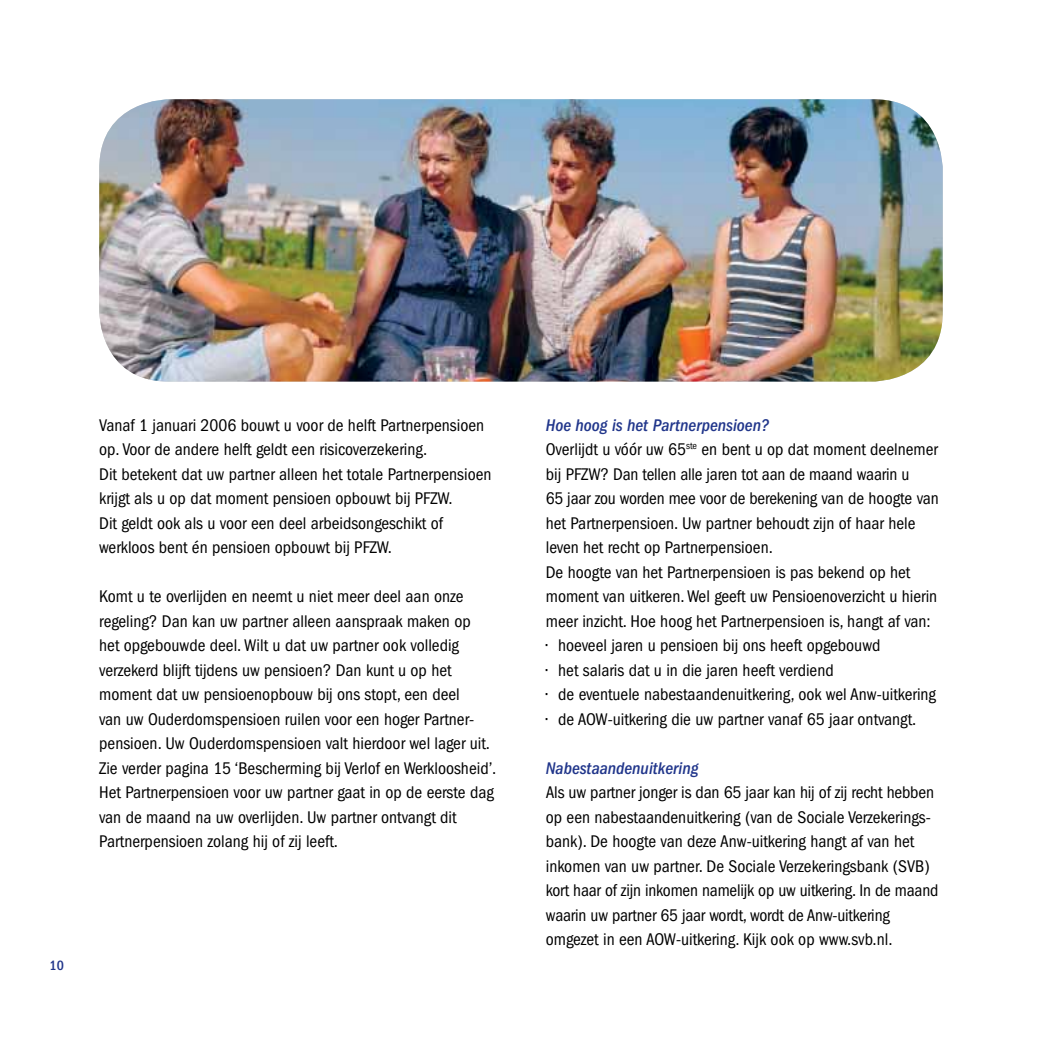
<style>
.page{position:relative;width:1042px;height:1042px;background:#fff}
.page>*{position:absolute;margin:0;border:0;box-sizing:border-box;transform-origin:0 0}
.t1{font:condensed 17.5px/24.5px "ITC Franklin Gothic Std";color:#000}
.t2{font:italic 500 condensed 17.5px "ITC Franklin Gothic Std";color:#21368b}
.t3{font:500 condensed 14px "ITC Franklin Gothic Std";color:#21368b}
.s1{font-weight:500;font-style:italic;color:#21368b}
</style>
<div class="page">
<img style="left:99px;top:99px;width:844px;height:283px">
<p class="t1" style="left:99px;top:413px;width:394px">Vanaf 1 januari 2006 bouwt u voor de helft Partnerpensioen op. Voor de andere helft geldt een risicoverzekering.<br>Dit betekent dat uw partner alleen het totale Partnerpensioen krijgt als u op dat moment pensioen opbouwt bij PFZW.<br>Dit geldt ook als u voor een deel arbeidsongeschikt of werkloos bent én pensioen opbouwt bij PFZW.</p>
<p class="t1" style="left:99px;top:584px;width:399px">Komt u te overlijden en neemt u niet meer deel aan onze regeling? Dan kan uw partner alleen aanspraak maken op<br>het opgebouwde deel. Wilt u dat uw partner ook volledig verzekerd blijft tijdens uw pensioen? Dan kunt u op het moment dat uw pensioenopbouw bij ons stopt, een deel<br>van uw Ouderdomspensioen ruilen voor een hoger Partner&shy;pensioen. Uw Ouderdomspensioen valt hierdoor wel lager uit.<br>Zie verder pagina 15 ‘Bescherming bij Verlof en Werkloosheid’.<br>Het Partnerpensioen voor uw partner gaat in op de eerste dag van de maand na uw overlijden. Uw partner ontvangt dit Partnerpensioen zolang hij of zij leeft.</p>
<p class="t3" style="left:50px;top:957px;width:16px">10</p>
<p class="t1" style="left:546px;top:413px;width:395px"><span class="s1">Hoe hoog is het Partnerpensioen?<br></span>Overlijdt u vóór uw 65<sup>ste</sup> en bent u op dat moment deelnemer bij PFZW? Dan tellen alle jaren tot aan de maand waarin u<br>65 jaar zou worden mee voor de berekening van de hoogte van het Partnerpensioen. Uw partner behoudt zijn of haar hele leven het recht op Partnerpensioen.<br>De hoogte van het Partnerpensioen is pas bekend op het moment van uitkeren. Wel geeft uw Pensioenoverzicht u hierin meer inzicht. Hoe hoog het Partnerpensioen is, hangt af van:</p>
<p class="t1" style="left:546px;top:633px;width:336px">• hoeveel jaren u pensioen bij ons heeft opgebouwd</p>
<p class="t1" style="left:546px;top:658px;width:289px">• het salaris dat u in die jaren heeft verdiend</p>
<p class="t1" style="left:546px;top:682px;width:392px">• de eventuele nabestaandenuitkering, ook wel Anw-uitkering</p>
<p class="t1" style="left:546px;top:707px;width:372px">• de AOW-uitkering die uw partner vanaf 65 jaar ontvangt.</p>
<p class="t2" style="left:546px;top:758px;width:154px">Nabestaandenuitkering</p>
<p class="t1" style="left:546px;top:780px;width:394px">Als uw partner jonger is dan 65 jaar kan hij of zij recht hebben op een nabestaandenuitkering (van de Sociale Verzekerings&shy;bank). De hoogte van deze Anw-uitkering hangt af van het inkomen van uw partner. De Sociale Verzekeringsbank (SVB) kort haar of zijn inkomen namelijk op uw uitkering. In de maand waarin uw partner 65 jaar wordt, wordt de Anw-uitkering omgezet in een AOW-uitkering. Kijk ook op www.svb.nl.</p>
</div>
